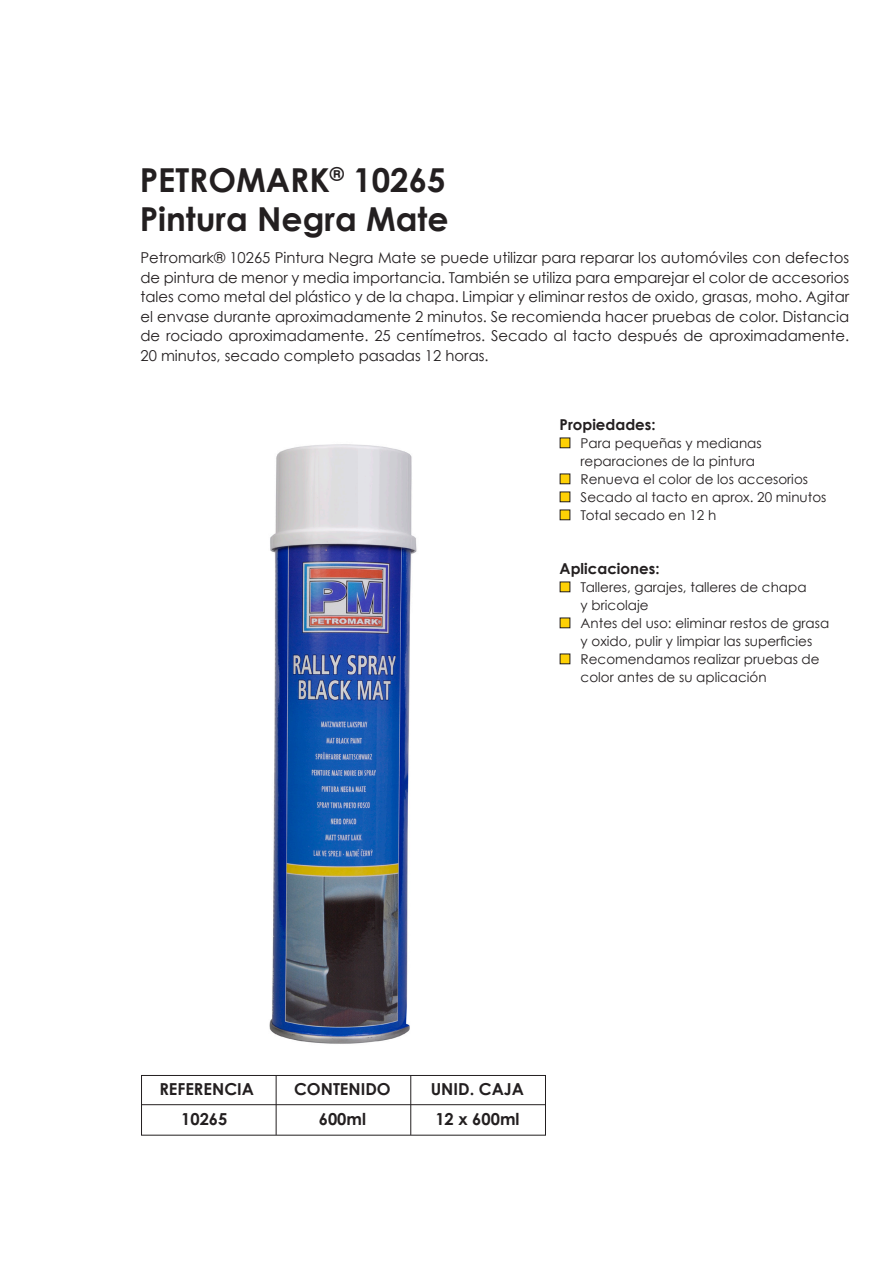
<style>
.page{position:relative;width:893px;height:1263px;background:#fff}
.page>*{position:absolute;margin:0;border:0;box-sizing:border-box;transform-origin:0 0}
.t1{font:700 33px "Century Gothic";color:#231f20}
.t2{font:700 16.5px "Century Gothic";color:#231f20}
.t3{font:15px/19.5px "Century Gothic";color:#231f20;text-align:justify}
.t4{font:700 15px "Century Gothic";color:#231f20}
.t5{font:13.5px "Century Gothic";color:#231f20}
</style>
<div class="page">
<div style="left:141px;top:1075px;width:405px;height:60px;border:1px solid #231f20"></div>
<hr style="left:141px;top:1104px;width:405px;height:1px;background:#231f20">
<hr style="left:276px;top:1075px;width:1px;height:60px;background:#231f20">
<hr style="left:410px;top:1075px;width:1px;height:60px;background:#231f20">
<div style="left:560px;top:438px;width:10px;height:10px;background:#fed105"></div>
<div style="left:560px;top:474px;width:10px;height:10px;background:#fed105"></div>
<div style="left:560px;top:492px;width:10px;height:10px;background:#fed105"></div>
<div style="left:560px;top:510px;width:10px;height:10px;background:#fed105"></div>
<div style="left:560px;top:582px;width:10px;height:10px;background:#fed105"></div>
<div style="left:560px;top:618px;width:10px;height:10px;background:#fed105"></div>
<div style="left:560px;top:654px;width:10px;height:10px;background:#fed105"></div>
<img style="left:269px;top:444px;width:148px;height:600px">
<p class="t1" style="left:140px;top:159px;width:307px">PETROMARK<sup>®</sup> 10265</p>
<p class="t1" style="left:140px;top:199px;width:310px">Pintura Negra Mate</p>
<p class="t3" style="left:140px;top:248px;width:710px">Petromark® 10265 Pintura Negra Mate se puede utilizar para reparar los automóviles con defectos de pintura de menor y media importancia. También se utiliza para emparejar el color de accesorios tales como metal del plástico y de la chapa. Limpiar y eliminar restos de oxido, grasas, moho. Agitar el envase durante aproximadamente 2 minutos. Se recomienda hacer pruebas de color. Distancia de rociado aproximadamente. 25 centímetros. Secado al tacto después de aproximadamente.<br>20 minutos, secado completo pasadas 12 horas.</p>
<p class="t4" style="left:560px;top:415px;width:98px">Propiedades:</p>
<p class="t5" style="left:581px;top:435px;width:183px">Para pequeñas y medianas</p>
<p class="t5" style="left:581px;top:453px;width:176px">reparaciones de la pintura</p>
<p class="t5" style="left:581px;top:471px;width:229px">Renueva el color de los accesorios</p>
<p class="t5" style="left:581px;top:489px;width:247px">Secado al tacto en aprox. 20 minutos</p>
<p class="t5" style="left:581px;top:507px;width:137px">Total secado en 12 h</p>
<p class="t4" style="left:560px;top:559px;width:101px">Aplicaciones:</p>
<p class="t5" style="left:581px;top:579px;width:227px">Talleres, garajes, talleres de chapa</p>
<p class="t5" style="left:581px;top:597px;width:69px">y bricolaje</p>
<p class="t5" style="left:581px;top:615px;width:250px">Antes del uso: eliminar restos de grasa</p>
<p class="t5" style="left:581px;top:633px;width:233px">y oxido, pulir y limpiar las superficies</p>
<p class="t5" style="left:581px;top:651px;width:241px">Recomendamos realizar pruebas de</p>
<p class="t5" style="left:581px;top:669px;width:187px">color antes de su aplicación</p>
<p class="t2" style="left:159px;top:1078px;width:37px">Referen</p>
<p class="t2" style="left:224px;top:1078px;width:34px">ciaConten</p>
<p class="t2" style="left:361px;top:1078px;width:24px">ido</p>
<p class="t2" style="left:431px;top:1078px;width:94px">Unid. Caja</p>
<p class="t2" style="left:181px;top:1108px;width:48px">10265</p>
<p class="t2" style="left:319px;top:1108px;width:49px">600ml</p>
<p class="t2" style="left:435px;top:1108px;width:86px">12 x 600ml</p>
</div>
